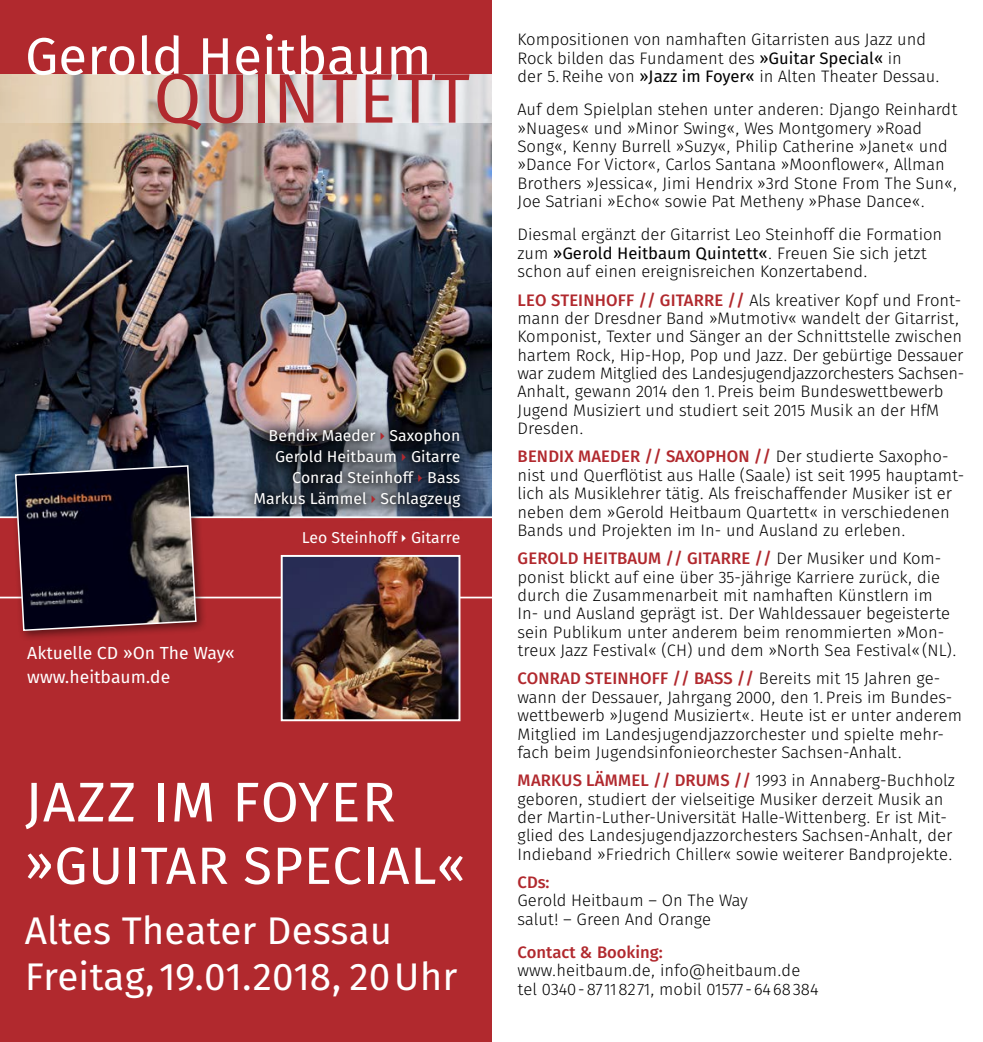
<style>
.page{position:relative;width:983px;height:1042px;background:#fff}
.page>*{position:absolute;margin:0;border:0;box-sizing:border-box;transform-origin:0 0}
.t1{font:70px "Fira Sans OT";letter-spacing:.01em;color:#b1292e}
.t2{font:56px "Fira Sans OT";letter-spacing:.02em;color:#fff}
.t3{font:52.5px "Fira Sans OT";color:#fff}
.t4{font:38.5px/45.5px "Fira Sans OT";color:#fff}
.t5{font:17.5px/24.5px "Fira Sans OT";color:#fff}
.t6{font:16.62px/18.4px "Fira Sans OT Light";color:#000}
.t7{font:500 16.62px "Fira Sans";letter-spacing:.01em;color:#b1292e}
.t8{font:16.62px "Fira Sans OT";color:#000}
.t9{font:15.75px/21px "Fira Sans OT";color:#fff;text-align:right}
.s1{font-family:"Fira Sans OT"}
.s2{font-family:"Fira Sans OT Light"}
.s3{font-family:"Fira Sans";font-weight:500;color:#b1292e}
.s4{font-family:"Fira Sans OT Light";font-weight:400;color:#000}
</style>
<div class="page">
<div style="left:0;top:0;width:491px;height:1042px;background:#b1292e"></div>
<img style="left:0;top:123px;width:491px;height:393px">
<svg style="left:0;top:74px;width:492px;height:49px;background:#ddd6ce"></svg>
<svg style="left:241px;top:416px;width:233px;height:103px;background:#414651"></svg>
<hr style="left:0;top:516px;width:506px;height:2px;background:#fff">
<hr style="left:0;top:597px;width:506px;height:1px;background:#fff">
<div style="left:10px;top:460px;width:197px;height:182px;background:#000;opacity:.5"></div>
<svg style="left:14px;top:464px;width:183px;height:168px;background:#2f2732"></svg>
<img style="left:284px;top:558px;width:173px;height:160px">
<div style="left:281px;top:555px;width:179px;height:166px;border:2px solid #fff"></div>
<svg style="left:380px;top:433px;width:4px;height:7px"></svg>
<svg style="left:402px;top:454px;width:4px;height:7px"></svg>
<svg style="left:418px;top:475px;width:4px;height:7px"></svg>
<svg style="left:371px;top:496px;width:4px;height:7px"></svg>
<h3 class="t3" style="left:25px;top:19px;width:408px">Gerold Heitbaum</h3>
<h1 class="t1" style="left:153px;top:49px;width:318px">QUINTETT</h1>
<p class="t9" style="left:253px;top:427px;width:208px">Bendix Maeder Saxophon<br>Gerold Heitbaum Gitarre<br>Conrad Steinhoff Bass<br>Markus Lämmel Schlagzeug</p>
<p class="t9" style="left:302px;top:528px;width:160px">Leo Steinhoff Gitarre</p>
<p class="t5" style="left:27px;top:642px;width:209px">Aktuelle CD »On The Way« www.heitbaum.de</p>
<h2 class="t2" style="left:25px;top:762px;width:372px">JAZZ IM FOYER</h2>
<h3 class="t3" style="left:25px;top:829px;width:442px">»GUITAR SPECIAL«</h3>
<h3 class="t4" style="left:25px;top:911px;width:434px">Altes Theater Dessau<br>Freitag, 19.01.2018, 20Uhr</h3>
<p class="t6" style="left:517px;top:32px;width:424px">Kompositionen von namhaften Gitarristen aus Jazz und<br>Rock bilden das Fundament des <span class="s1">»Guitar Special«</span> in<br>der 5.Reihe von <span class="s1">»Jazz im Foyer«</span> in Alten Theater Dessau.</p>
<p class="t6" style="left:517px;top:102px;width:441px">Auf dem Spielplan stehen unter anderen: Django Reinhardt »Nuages« und »Minor Swing«, Wes Montgomery »Road Song«, Kenny Burrell »Suzy«, Philip Catherine »Janet« und »Dance For Victor«, Carlos Santana »Moonflower«, Allman Brothers »Jessica«, Jimi Hendrix »3rd Stone From The Sun«, Joe Satriani »Echo« sowie Pat Metheny »Phase Dance«.</p>
<p class="t6" style="left:517px;top:227px;width:426px">Diesmal ergänzt der Gitarrist Leo Steinhoff die Formation</p>
<p class="t8" style="left:517px;top:241px;width:410px"><span class="s2">zum</span> »Gerold Heitbaum Quintett«<span class="s2">. Freuen Sie sich jetzt</span></p>
<p class="t6" style="left:517px;top:258px;width:445px;line-height:28.3px">schon auf einen ereignisreichen Konzertabend.<br><span class="s3">LEO STEINHOFF // GITARRE //</span> Als kreativer Kopf und Front-</p>
<p class="t6" style="left:517px;top:310px;width:448px">mann der Dresdner Band »Mutmotiv« wandelt der Gitarrist, Komponist, Texter und Sänger an der Schnittstelle zwischen hartem Rock, Hip-Hop, Pop und Jazz. Der gebürtige Dessauer war zudem Mitglied des Landesjugendjazzorchesters Sachsen-Anhalt, gewann 2014 den 1.Preis beim Bundeswettbewerb Jugend Musiziert und studiert seit 2015 Musik an der HfM Dresden.</p>
<p class="t7" style="left:517px;top:445px;width:430px">BENDIX MAEDER // SAXOPHON // <span class="s4">Der studierte Saxopho-</span></p>
<p class="t6" style="left:517px;top:467px;width:448px">nist und Querflötist aus Halle (Saale) ist seit 1995 hauptamt&shy;lich als Musiklehrer tätig. Als freischaffender Musiker ist er neben dem »Gerold Heitbaum Quartett« in verschiedenen Bands und Projekten im In- und Ausland zu erleben.</p>
<p class="t7" style="left:517px;top:547px;width:425px">GEROLD HEITBAUM // GITARRE // <span class="s4">Der Musiker und Kom-</span></p>
<p class="t6" style="left:517px;top:569px;width:440px">ponist blickt auf eine über 35-jährige Karriere zurück, die durch die Zusammenarbeit mit namhaften Künstlern im In- und Ausland geprägt ist. Der Wahldessauer begeisterte sein Publikum unter anderem beim renommierten »Mon&shy;treux Jazz Festival« (CH) und dem »North Sea Festival«(NL).</p>
<p class="t7" style="left:517px;top:667px;width:424px">CONRAD STEINHOFF // BASS // <span class="s4">Bereits mit 15 Jahren ge-</span></p>
<p class="t6" style="left:517px;top:689px;width:446px">wann der Dessauer, Jahrgang 2000, den 1.Preis im Bundes&shy;wettbewerb »Jugend Musiziert«. Heute ist er unter anderem Mitglied im Landesjugendjazzorchester und spielte mehr&shy;fach beim Jugendsinfonieorchester Sachsen-Anhalt.</p>
<p class="t6" style="left:517px;top:772px;width:438px"><span class="s3">MARKUS LÄMMEL // DRUMS //</span> 1993 in Annaberg-Buchholz geboren, studiert der vielseitige Musiker derzeit Musik an der Martin-Luther-Universität Halle-Wittenberg. Er ist Mit&shy;glied des Landesjugendjazzorchesters Sachsen-Anhalt, der Indieband »Friedrich Chiller« sowie weiterer Bandprojekte.</p>
<p class="t7" style="left:517px;top:870px;width:34px">CDs:</p>
<p class="t6" style="left:517px;top:892px;width:232px">Gerold Heitbaum – On The Way salut! – Green And Orange</p>
<p class="t7" style="left:517px;top:940px;width:147px">Contact &amp; Booking:</p>
<p class="t6" style="left:517px;top:962px;width:302px">www.heitbaum.de, info@heitbaum.de tel 0340-87 1182 71, mobil 01577 -6468384</p>
</div>
